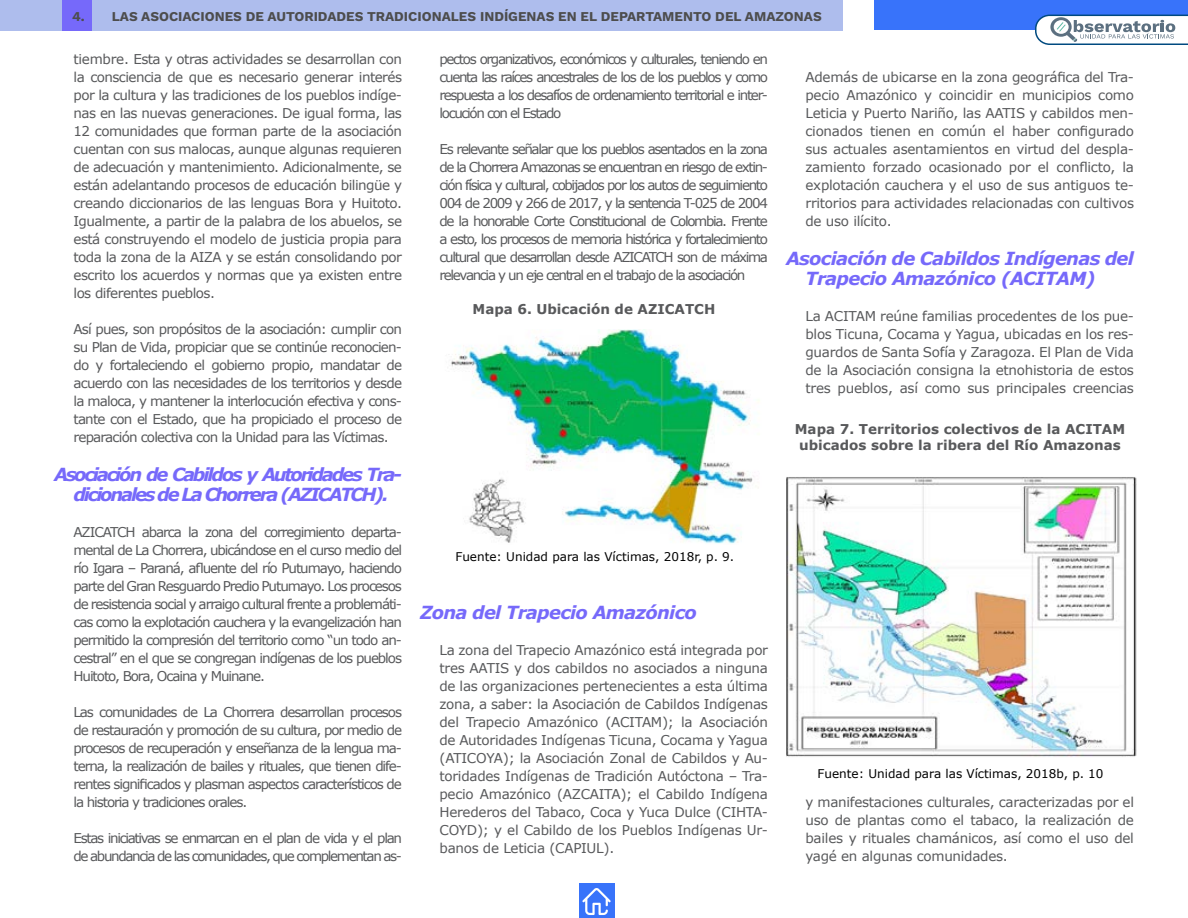
<style>
.page{position:relative;width:1188px;height:918px;background:#fff}
.page>*{position:absolute;margin:0;border:0;box-sizing:border-box;transform-origin:0 0}
.t1{font:italic 700 18px/19.4px "Verdana";letter-spacing:-.04em;color:#7669fa}
.t2{font:italic 700 18px/19.4px "Verdana";letter-spacing:-.12em;color:#7669fa;text-align:center}
.t3{font:13.5px/18px "Verdana";letter-spacing:-.06em;color:#58595b;text-align:justify}
.t4{font:700 13.5px/16.2px "Verdana";color:#58595b;text-align:center}
.t5{font:13.5px/18px "Verdana";letter-spacing:-.1em;color:#58595b}
.t6{font:700 13.5px "Work Sans";color:#4d4d4d}
.t7{font:12px "Verdana";color:#000}
</style>
<div class="page">
<div style="left:0;top:0;width:1188px;height:30px;background:#3873fa"></div>
<svg style="left:1035px;top:15px;width:153px;height:30px"></svg>
<div style="left:579px;top:884px;width:36px;height:34px;background:#3873fa"></div>
<svg style="left:582px;top:888px;width:29px;height:27px"></svg>
<img style="left:786px;top:477px;width:351px;height:280px">
<img style="left:451px;top:330px;width:308px;height:214px">
<div style="left:0;top:0;width:843px;height:31px;background:#aebded"></div>
<div style="left:62px;top:0;width:30px;height:31px;background:#7669fa"></div>
<div style="left:844px;top:0;width:30px;height:31px;background:#fff"></div>
<p class="t6" style="left:72px;top:9px;width:751px">4. LAS ASOCIACIONES DE AUTORIDADES TRADICIONALES INDÍGENAS EN EL DEPARTAMENTO DEL AMAZONAS</p>
<p class="t3" style="left:74px;top:50px;width:330px">tiembre. Esta y otras actividades se desarrollan con la consciencia de que es necesario generar interés por la cultura y las tradiciones de los pueblos indíge&shy;nas en las nuevas generaciones. De igual forma, las 12 comunidades que forman parte de la asociación cuentan con sus malocas, aunque algunas requieren de adecuación y mantenimiento. Adicionalmente, se están adelantando procesos de educación bilingüe y creando diccionarios de las lenguas Bora y Huitoto.<br>Igualmente, a partir de la palabra de los abuelos, se está construyendo el modelo de justicia propia para toda la zona de la AIZA y se están consolidando por escrito los acuerdos y normas que ya existen entre los diferentes pueblos.</p>
<p class="t3" style="left:73px;top:320px;width:330px">Así pues, son propósitos de la asociación: cumplir con su Plan de Vida, propiciar que se continúe reconocien&shy;do y fortaleciendo el gobierno propio, mandatar de acuerdo con las necesidades de los territorios y desde la maloca, y mantener la interlocución efectiva y cons&shy;tante con el Estado, que ha propiciado el proceso de reparación colectiva con la Unidad para las Víctimas.</p>
<h1 class="t2" style="left:54px;top:465px;width:349px">Asociación de Cabildos y Autoridades Tra&shy;dicionales de La Chorrera (AZICATCH).</h1>
<p class="t3" style="left:73px;top:523px;width:330px">AZICATCH abarca la zona del corregimiento departa&shy;mental de La Chorrera, ubicándose en el curso medio del río Igara – Paraná, afluente del río Putumayo, haciendo parte del Gran Resguardo Predio Putumayo. Los procesos de resistencia social y arraigo cultural frente a problemáti&shy;cas como la explotación cauchera y la evangelización han permitido la compresión del territorio como “un todo an&shy;cestral” en el que se congregan indígenas de los pueblos Huitoto, Bora, Ocaina y Muinane.</p>
<p class="t3" style="left:74px;top:703px;width:330px">Las comunidades de La Chorrera desarrollan procesos de restauración y promoción de su cultura, por medio de procesos de recuperación y enseñanza de la lengua ma&shy;terna, la realización de bailes y rituales, que tienen dife&shy;rentes significados y plasman aspectos característicos de la historia y tradiciones orales.</p>
<p class="t5" style="left:74px;top:829px;width:330px">Estas iniciativas se enmarcan en el plan de vida y el plan de abundancia de las comunidades, que complementan as-</p>
<p class="t3" style="left:440px;top:50px;width:330px">pectos organizativos, económicos y culturales, teniendo en cuenta las raíces ancestrales de los de los pueblos y como respuesta a los desafíos de ordenamiento territorial e inter&shy;locución con el Estado</p>
<p class="t3" style="left:439px;top:140px;width:330px">Es relevante señalar que los pueblos asentados en la zona de la Chorrera Amazonas se encuentran en riesgo de extin&shy;ción física y cultural, cobijados por los autos de seguimiento 004 de 2009 y 266 de 2017, y la sentencia T-025 de 2004 de la honorable Corte Constitucional de Colombia. Frente a esto, los procesos de memoria histórica y fortalecimiento cultural que desarrollan desde AZICATCH son de máxima relevancia y un eje central en el trabajo de la asociación</p>
<p class="t4" style="left:473px;top:301px;width:244px">Mapa 6. Ubicación de AZICATCH</p>
<p class="t3" style="left:805px;top:68px;width:330px">Además de ubicarse en la zona geográfica del Tra&shy;pecio Amazónico y coincidir en municipios como Leticia y Puerto Nariño, las AATIS y cabildos men&shy;cionados tienen en común el haber configurado sus actuales asentamientos en virtud del despla&shy;zamiento forzado ocasionado por el conflicto, la explotación cauchera y el uso de sus antiguos te&shy;rritorios para actividades relacionadas con cultivos de uso ilícito.</p>
<h1 class="t1" style="left:805px;top:249px;width:330px;text-indent:-19px">Asociación de Cabildos Indígenas del<br>Trapecio Amazónico (ACITAM)</h1>
<p class="t3" style="left:805px;top:307px;width:330px">La ACITAM reúne familias procedentes de los pue&shy;blos Ticuna, Cocama y Yagua, ubicadas en los res&shy;guardos de Santa Sofía y Zaragoza. El Plan de Vida de la Asociación consigna la etnohistoria de estos tres pueblos, así como sus principales creencias</p>
<p class="t4" style="left:795px;top:421px;width:332px">Mapa 7. Territorios colectivos de la ACITAM ubicados sobre la ribera del Río Amazonas</p>
<p class="t7" style="left:456px;top:548px;width:280px">Fuente: Unidad para las Víctimas, 2018r, p. 9.</p>
<h1 class="t1" style="left:420px;top:603px;width:278px">Zona del Trapecio Amazónico</h1>
<p class="t3" style="left:439px;top:641px;width:330px">La zona del Trapecio Amazónico está integrada por tres AATIS y dos cabildos no asociados a ninguna de las organizaciones pertenecientes a esta última zona, a saber: la Asociación de Cabildos Indígenas del Trapecio Amazónico (ACITAM); la Asociación de Autoridades Indígenas Ticuna, Cocama y Yagua (ATICOYA); la Asociación Zonal de Cabildos y Au&shy;toridades Indígenas de Tradición Autóctona – Tra&shy;pecio Amazónico (AZCAITA); el Cabildo Indígena Herederos del Tabaco, Coca y Yuca Dulce (CIHTA-COYD); y el Cabildo de los Pueblos Indígenas Ur&shy;banos de Leticia (CAPIUL).</p>
<p class="t7" style="left:818px;top:766px;width:287px">Fuente: Unidad para las Víctimas, 2018b, p. 10</p>
<p class="t3" style="left:806px;top:793px;width:330px">y manifestaciones culturales, caracterizadas por el uso de plantas como el tabaco, la realización de bailes y rituales chamánicos, así como el uso del yagé en algunas comunidades.</p>
</div>
